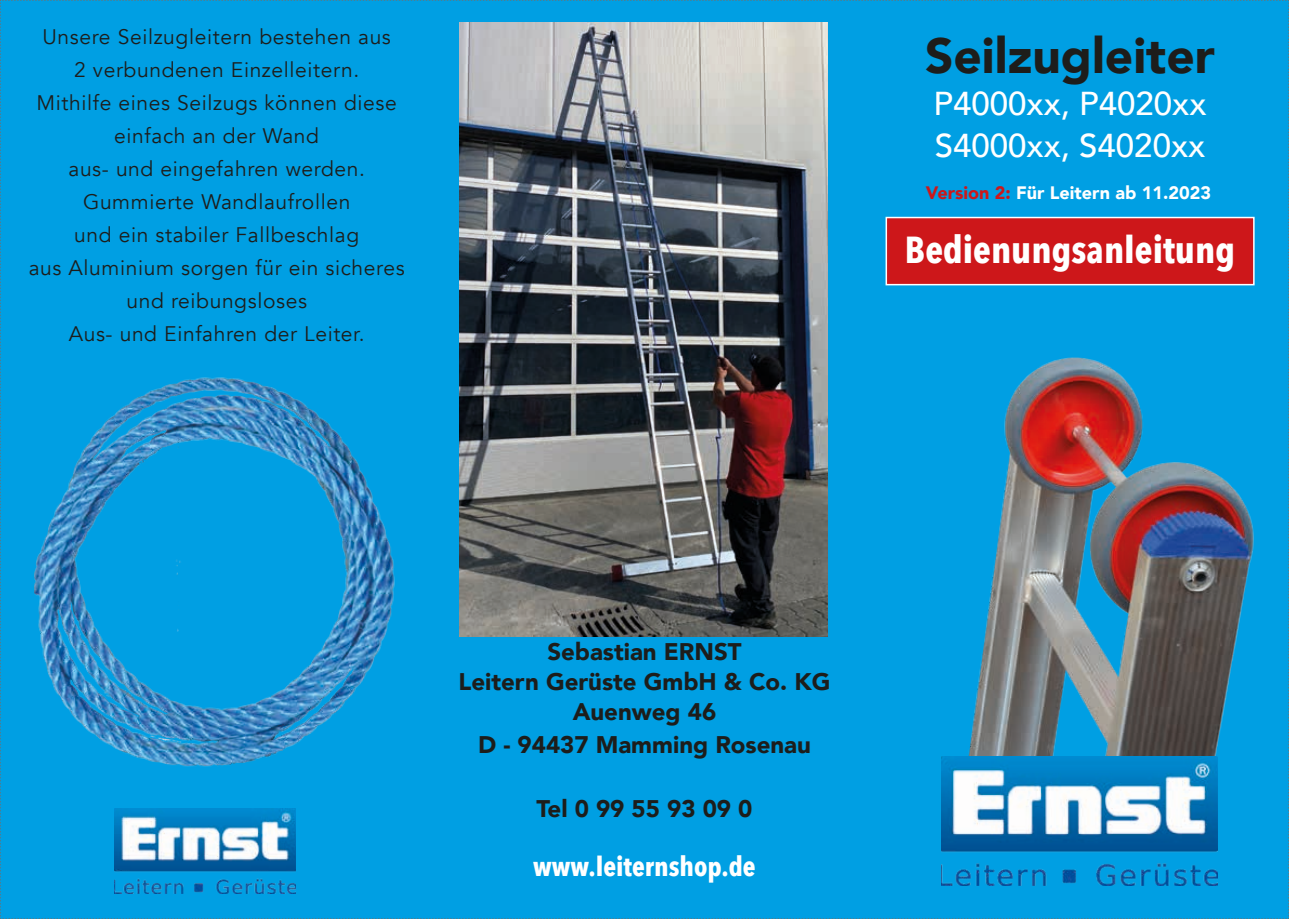
<style>
.page{position:relative;width:1289px;height:919px;background:#fff}
.page>*{position:absolute;margin:0;border:0;box-sizing:border-box;transform-origin:0 0}
.t1{font:900 49.5px "Avenir";color:#1d1d1b}
.t2{font:700 37.5px "Avenir Next Condensed";color:#fff}
.t3{font:500 33px/42px "Avenir";color:#fff}
.t4{font:700 27px "Avenir Next Condensed";color:#fff}
.t5{font:900 24px/30px "Avenir";color:#1d1d1b;text-align:center}
.t6{font:21px/33px "Avenir";letter-spacing:.03em;color:#1d1d1b;text-align:center}
.t7{font:900 18px "Avenir";color:#fff}
.s1{color:#cd171a}
</style>
<div class="page">
<div style="left:0;top:0;width:1288px;height:918px;background:#009fe3"></div>
<img style="left:459px;top:23px;width:368px;height:613px">
<img style="left:20px;top:369px;width:382px;height:408px">
<img style="left:943px;top:344px;width:341px;height:467px">
<div style="left:886px;top:217px;width:367px;height:67px;background:#cd171a"></div>
<div style="left:885px;top:217px;width:369px;height:68px;border:2px solid #fff"></div>
<img style="left:941px;top:756px;width:276px;height:129px">
<img style="left:114px;top:808px;width:181px;height:85px">
<p class="t6" style="left:29px;top:21px;width:377px">Unsere Seilzugleitern bestehen aus<br>2 verbundenen Einzelleitern.<br>Mithilfe eines Seilzugs können diese einfach an der Wand<br>aus- und eingefahren werden.<br>Gummierte Wandlaufrollen<br>und ein stabiler Fallbeschlag<br>aus Aluminium sorgen für ein sicheres und reibungsloses<br>Aus- und Einfahren der Leiter.</p>
<h1 class="t1" style="left:925px;top:13px;width:291px">Seilzugleiter</h1>
<h3 class="t3" style="left:933px;top:80px;width:274px">P4000xx, P4020xx<br>S4000xx, S4020xx</h3>
<p class="t7" style="left:925px;top:177px;width:287px"><span class="s1">Version 2:</span> Für Leitern ab 11.2023</p>
<h2 class="t2" style="left:905px;top:227px;width:332px">Bedienungsanleitung</h2>
<p class="t5" style="left:458px;top:636px;width:373px">Sebastian ERNST<br>Leitern Gerüste GmbH &amp; Co. KG<br>Auenweg 46</p>
<p class="t5" style="left:478px;top:728px;width:334px">D - 94437 Mamming Rosenau</p>
<p class="t5" style="left:536px;top:793px;width:217px">Tel 0 99 55 93 09 0</p>
<p class="t4" style="left:533px;top:849px;width:224px">www.leiternshop.de</p>
</div>
